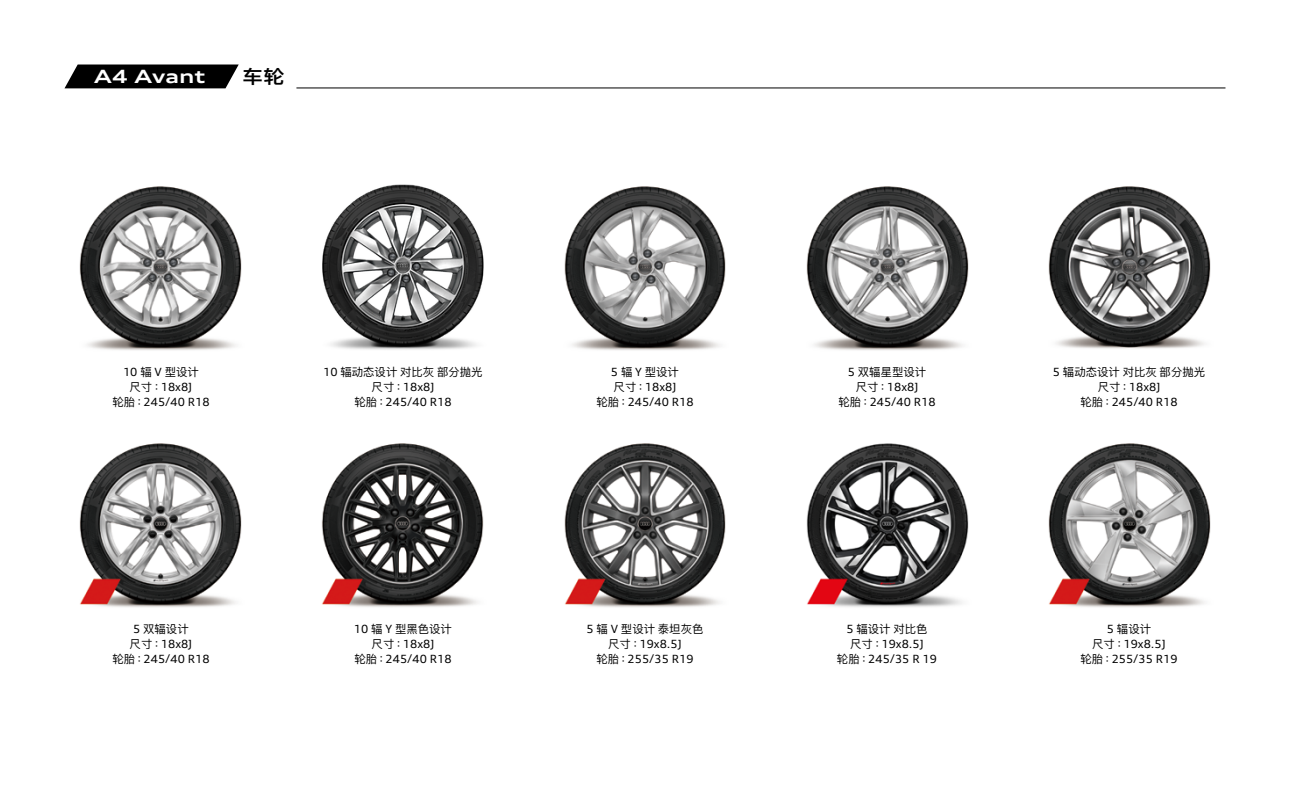
<style>
.page{position:relative;width:1290px;height:794px;background:#fff}
.page>*{position:absolute;margin:0;border:0;box-sizing:border-box;transform-origin:0 0}
.t1{font:700 expanded 18.38px "Audi Type";color:#fff}
.t2{font:600 18.38px "DFP King Gothic GB";color:#000;scale:1.15 1}
.t3{font:11.38px/14.7px "Audi Type";color:#000;text-align:center}
.t4{font:11.38px "DFP King Gothic GB";color:#000}
.s1{font-family:"Audi Type"}
.s2{font-family:"DFP King Gothic GB"}
</style>
<div class="page">
<img style="left:79px;top:186px;width:163px;height:164px">
<img style="left:322px;top:184px;width:162px;height:166px">
<img style="left:564px;top:443px;width:162px;height:164px">
<img style="left:1048px;top:443px;width:163px;height:164px">
<img style="left:806px;top:443px;width:163px;height:164px">
<img style="left:321px;top:443px;width:163px;height:164px">
<img style="left:1048px;top:186px;width:163px;height:163px">
<img style="left:806px;top:186px;width:163px;height:164px">
<svg style="left:64px;top:64px;width:175px;height:24px;background:#191919"></svg>
<hr style="left:296px;top:87px;width:929px;height:1px;background:#000">
<img style="left:79px;top:443px;width:163px;height:164px">
<img style="left:564px;top:186px;width:162px;height:164px">
<h1 class="t1" style="left:94px;top:65px;width:113px">A4 Avant</h1>
<h1 class="t2" style="left:242px;top:67px;width:38px">车轮</h1>
<p class="t4" style="left:123px;top:366px;width:77px"><span class="s1">10</span> 辐 <span class="s1">V</span> 型设计</p>
<p class="t3" style="left:112px;top:379px;width:99px"><span class="s2">尺寸：</span>18x8J<br><span class="s2">轮胎：</span>245/40 R18</p>
<p class="t4" style="left:133px;top:623px;width:57px"><span class="s1">5</span> 双辐设计</p>
<p class="t3" style="left:112px;top:636px;width:99px"><span class="s2">尺寸：</span>18x8J<br><span class="s2">轮胎：</span>245/40 R18</p>
<p class="t4" style="left:323px;top:366px;width:161px"><span class="s1">10</span> 辐动态设计对比灰部分抛光</p>
<p class="t3" style="left:354px;top:379px;width:99px"><span class="s2">尺寸：</span>18x8J<br><span class="s2">轮胎：</span>245/40 R18</p>
<p class="t4" style="left:354px;top:623px;width:99px"><span class="s1">10</span> 辐 <span class="s1">Y</span> 型黑色设计</p>
<p class="t3" style="left:354px;top:636px;width:99px"><span class="s2">尺寸：</span>18x8J<br><span class="s2">轮胎：</span>245/40 R18</p>
<p class="t4" style="left:611px;top:366px;width:69px"><span class="s1">5</span>辐<span class="s1">Y</span>型设计</p>
<p class="t3" style="left:596px;top:379px;width:99px"><span class="s2">尺寸：</span>18x8J<br><span class="s2">轮胎：</span>245/40 R18</p>
<p class="t4" style="left:586px;top:623px;width:118px"><span class="s1">5</span> 辐 <span class="s1">V</span> 型设计泰坦灰色</p>
<p class="t3" style="left:596px;top:636px;width:99px"><span class="s2">尺寸：</span>19x8.5J<br><span class="s2">轮胎：</span>255/35 R19</p>
<p class="t4" style="left:848px;top:366px;width:80px"><span class="s1">5</span> 双辐星型设计</p>
<p class="t3" style="left:838px;top:379px;width:99px"><span class="s2">尺寸：</span>18x8J<br><span class="s2">轮胎：</span>245/40 R18</p>
<p class="t4" style="left:846px;top:623px;width:83px"><span class="s1">5</span> 辐设计对比色</p>
<p class="t3" style="left:837px;top:636px;width:102px"><span class="s2">尺寸：</span>19x8.5J<br><span class="s2">轮胎：</span>245/35 R 19</p>
<p class="t4" style="left:1053px;top:366px;width:154px"><span class="s1">5</span> 辐动态设计对比灰部分抛光</p>
<p class="t3" style="left:1080px;top:379px;width:99px"><span class="s2">尺寸：</span>18x8J<br><span class="s2">轮胎：</span>245/40 R18</p>
<p class="t4" style="left:1107px;top:623px;width:46px"><span class="s1">5</span> 辐设计</p>
<p class="t3" style="left:1080px;top:636px;width:99px"><span class="s2">尺寸：</span>19x8.5J<br><span class="s2">轮胎：</span>255/35 R19</p>
</div>
